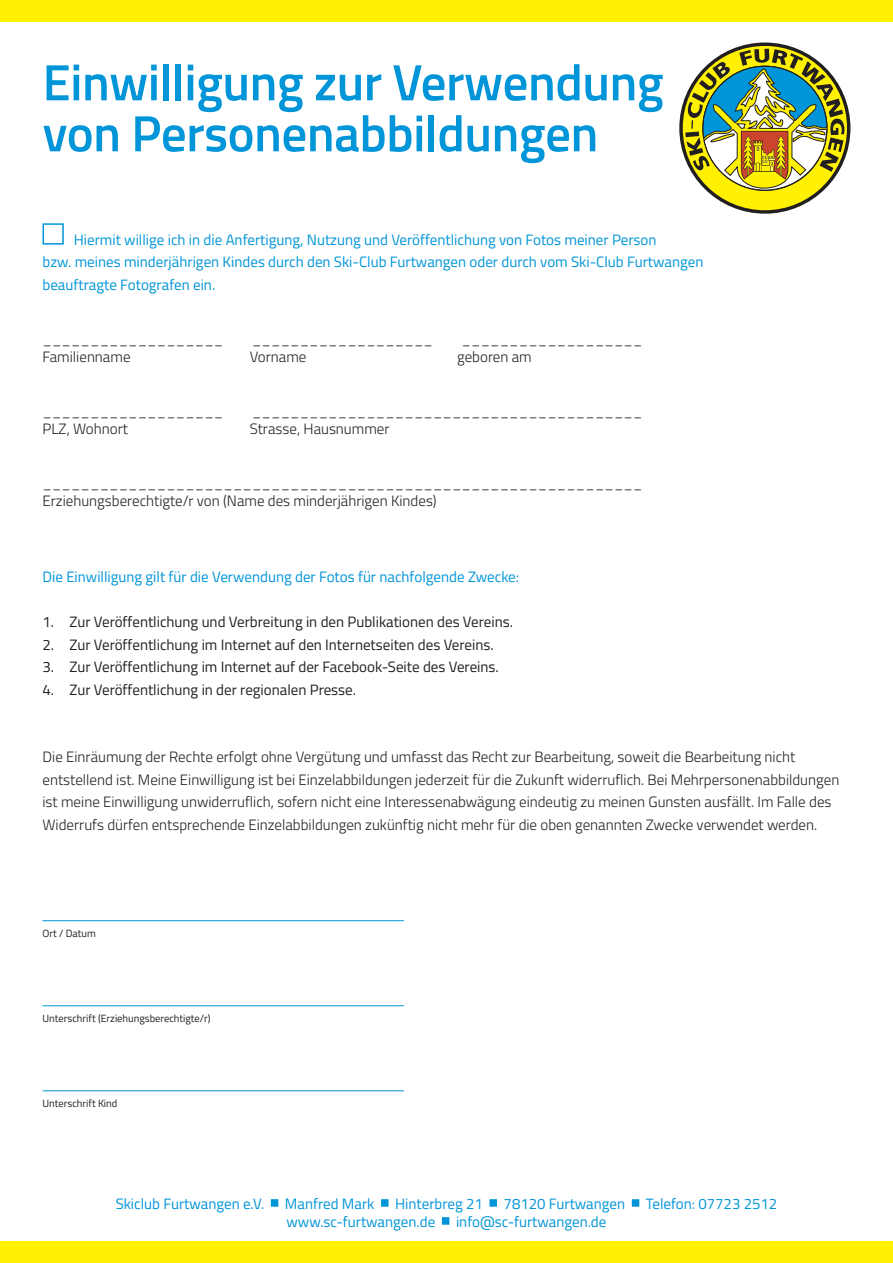
<style>
.page{position:relative;width:893px;height:1263px;background:#fff}
.page>*{position:absolute;margin:0;border:0;box-sizing:border-box;transform-origin:0 0}
.t1{font:600 51px "Titillium Web";letter-spacing:-.01em;color:#0095d9}
.t2{font:300 15px/22.5px "Titillium Web";color:#231f20}
.t3{font:15px "Titillium Web";color:#0095d9}
.t4{font:15px "Titillium Web";color:#231f20}
.t5{font:10.5px "Titillium Web";color:#231f20}
</style>
<div class="page">
<div style="left:43px;top:223px;width:21px;height:22px;border:2px solid #0095d9"></div>
<hr style="left:43px;top:920px;width:361px;height:1px;background:#0095d9">
<hr style="left:43px;top:1005px;width:361px;height:1px;background:#0095d9">
<hr style="left:43px;top:1090px;width:361px;height:1px;background:#0095d9">
<svg style="left:681px;top:44px;width:168px;height:168px;background:#c0b509"></svg>
<svg style="left:685px;top:49px;width:159px;height:146px"></svg>
<div style="left:0;top:0;width:893px;height:21px;background:#fff101"></div>
<div style="left:0;top:1242px;width:893px;height:21px;background:#fff101"></div>
<svg style="left:271px;top:1199px;width:7px;height:8px"></svg>
<svg style="left:381px;top:1199px;width:7px;height:8px"></svg>
<svg style="left:489px;top:1199px;width:8px;height:8px"></svg>
<svg style="left:632px;top:1199px;width:7px;height:8px"></svg>
<svg style="left:442px;top:1217px;width:7px;height:8px"></svg>
<p class="t1" style="left:43px;top:44px;width:623px">Einwilligung zur Verwendung</p>
<p class="t1" style="left:43px;top:95px;width:557px">von Personenabbildungen</p>
<p class="t3" style="left:74px;top:228px;width:584px">Hiermit willige ich in die Anfertigung, Nutzung und Veröffentlichung von Fotos meiner Person</p>
<p class="t3" style="left:43px;top:251px;width:662px">bzw. meines minderjährigen Kindes durch den Ski-Club Furtwangen oder durch vom Ski-Club Furtwangen</p>
<p class="t3" style="left:43px;top:273px;width:174px">beauftragte Fotografen ein.</p>
<p class="t2" style="left:43px;top:326px;width:182px">___________________</p>
<p class="t2" style="left:252px;top:326px;width:182px">___________________</p>
<p class="t2" style="left:462px;top:326px;width:182px">___________________</p>
<p class="t2" style="left:43px;top:344px;width:90px">Familienname</p>
<p class="t2" style="left:250px;top:344px;width:58px">Vorname</p>
<p class="t2" style="left:457px;top:344px;width:76px">geboren am</p>
<p class="t2" style="left:43px;top:398px;width:182px">___________________</p>
<p class="t2" style="left:252px;top:398px;width:392px">_________________________________________</p>
<p class="t2" style="left:43px;top:416px;width:87px">PLZ, Wohnort</p>
<p class="t2" style="left:250px;top:416px;width:141px">Strasse, Hausnummer</p>
<p class="t2" style="left:43px;top:470px;width:602px">_______________________________________________________________</p>
<p class="t2" style="left:43px;top:488px;width:396px">Erziehungsberechtigte/r von (Name des minderjährigen Kindes)</p>
<p class="t3" style="left:43px;top:566px;width:478px">Die Einwilligung gilt für die Verwendung der Fotos für nachfolgende Zwecke:</p>
<p class="t4" style="left:43px;top:611px;width:472px">1. Zur Veröffentlichung und Verbreitung in den Publikationen des Vereins.</p>
<p class="t4" style="left:43px;top:633px;width:453px">2. Zur Veröffentlichung im Internet auf den Internetseiten des Vereins.</p>
<p class="t4" style="left:43px;top:656px;width:458px">3. Zur Veröffentlichung im Internet auf der Facebook-Seite des Vereins.</p>
<p class="t4" style="left:43px;top:678px;width:315px">4. Zur Veröffentlichung in der regionalen Presse.</p>
<p class="t2" style="left:43px;top:745px;width:798px">Die Einräumung der Rechte erfolgt ohne Vergütung und umfasst das Recht zur Bearbeitung, soweit die Bearbeitung nicht entstellend ist. Meine Einwilligung ist bei Einzelabbildungen jederzeit für die Zukunft widerruflich. Bei Mehrpersonenabbildungen</p>
<p class="t2" style="left:43px;top:790px;width:790px">ist meine Einwilligung unwiderruflich, sofern nicht eine Interessenabwägung eindeutig zu meinen Gunsten ausfällt. Im Falle des<br>Widerrufs dürfen entsprechende Einzelabbildungen zukünftig nicht mehr für die oben genannten Zwecke verwendet werden.</p>
<p class="t5" style="left:43px;top:925px;width:55px">Ort / Datum</p>
<p class="t5" style="left:43px;top:1010px;width:169px">Unterschrift (Erziehungsberechtigte/r)</p>
<p class="t5" style="left:43px;top:1095px;width:76px">Unterschrift Kind</p>
<p class="t3" style="left:116px;top:1192px;width:150px">Skiclub Furtwangen e.V.</p>
<p class="t3" style="left:285px;top:1192px;width:91px">Manfred Mark</p>
<p class="t3" style="left:395px;top:1192px;width:89px">Hinterbreg 21</p>
<p class="t3" style="left:504px;top:1192px;width:123px">78120 Furtwangen</p>
<p class="t3" style="left:646px;top:1192px;width:133px">Telefon: 07723 2512</p>
<p class="t3" style="left:286px;top:1210px;width:150px">www.sc-furtwangen.de</p>
<p class="t3" style="left:456px;top:1210px;width:152px">info@sc-furtwangen.de</p>
</div>
